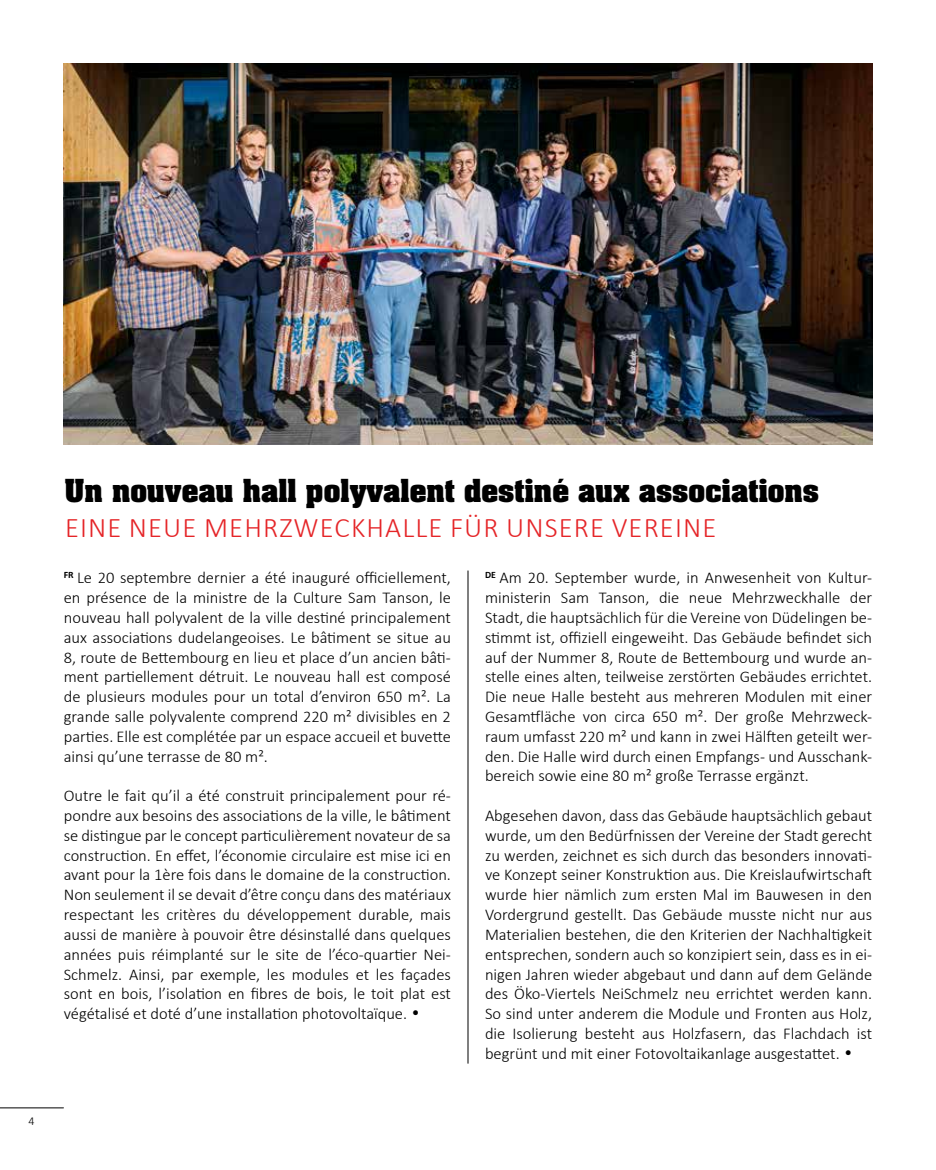
<style>
.page{position:relative;width:936px;height:1170px;background:#fff}
.page>*{position:absolute;margin:0;border:0;box-sizing:border-box;transform-origin:0 0}
.t1{font:300 28.5px "Calibri";letter-spacing:.04em;color:#e52528}
.t2{font:700 27px "Aachen Std";color:#000}
.t3{font:300 16.5px/19.8px "Calibri";color:#000;text-align:justify}
.t4{font:300 12px "Calibri";color:#000}
.s1{font-family:"Square 721 BT";font-weight:700;font-stretch:condensed}
</style>
<div class="page">
<hr style="left:0;top:1107px;width:63px;height:1px;background:#000">
<hr style="left:467px;top:571px;width:1px;height:492px;background:#000">
<img style="left:64px;top:64px;width:808px;height:381px">
<p class="t4" style="left:29px;top:1113px;width:8px">4</p>
<h2 class="t2" style="left:64px;top:471px;width:756px">Un nouveau hall polyvalent destiné aux associations</h2>
<h1 class="t1" style="left:65px;top:509px;width:652px">EINE NEUE MEHRZWECKHALLE FÜR UNSERE VEREINE</h1>
<p class="t3" style="left:485px;top:567px;width:388px"><sup>DE</sup> Am 20. September wurde, in Anwesenheit von Kultur&shy;ministerin Sam Tanson, die neue Mehrzweckhalle der Stadt, die hauptsächlich für die Vereine von Düdelingen be&shy;stimmt ist, offiziell eingeweiht. Das Gebäude befindet sich auf der Nummer 8, Route de Bettembourg und wurde an&shy;stelle eines alten, teilweise zerstörten Gebäudes errichtet.<br>Die neue Halle besteht aus mehreren Modulen mit einer Gesamtfläche von circa 650 m². Der große Mehrzweck&shy;raum umfasst 220 m² und kann in zwei Hälften geteilt wer&shy;den. Die Halle wird durch einen Empfangs- und Ausschank&shy;bereich sowie eine 80 m² große Terrasse ergänzt.</p>
<p class="t3" style="left:485px;top:805px;width:388px">Abgesehen davon, dass das Gebäude hauptsächlich gebaut wurde, um den Bedürfnissen der Vereine der Stadt gerecht zu werden, zeichnet es sich durch das besonders innovati&shy;ve Konzept seiner Konstruktion aus. Die Kreislaufwirtschaft wurde hier nämlich zum ersten Mal im Bauwesen in den Vordergrund gestellt. Das Gebäude musste nicht nur aus Materialien bestehen, die den Kriterien der Nachhaltigkeit entsprechen, sondern auch so konzipiert sein, dass es in ei&shy;nigen Jahren wieder abgebaut und dann auf dem Gelände des Öko-Viertels NeiSchmelz neu errichtet werden kann.<br>So sind unter anderem die Module und Fronten aus Holz, die Isolierung besteht aus Holzfasern, das Flachdach ist begrünt und mit einer Fotovoltaikanlage ausgestattet. <span class="s1">•</span></p>
<p class="t3" style="left:64px;top:567px;width:388px"><sup>FR</sup> Le 20 septembre dernier a été inauguré officiellement, en présence de la ministre de la Culture Sam Tanson, le nouveau hall polyvalent de la ville destiné principalement aux associations dudelangeoises. Le bâtiment se situe au 8, route de Bettembourg en lieu et place d’un ancien bâti&shy;ment partiellement détruit. Le nouveau hall est composé de plusieurs modules pour un total d’environ 650 m². La grande salle polyvalente comprend 220 m² divisibles en 2 parties. Elle est complétée par un espace accueil et buvette ainsi qu’une terrasse de 80 m².</p>
<p class="t3" style="left:64px;top:785px;width:388px">Outre le fait qu’il a été construit principalement pour ré&shy;pondre aux besoins des associations de la ville, le bâtiment se distingue par le concept particulièrement novateur de sa construction. En effet, l’économie circulaire est mise ici en avant pour la 1ère fois dans le domaine de la construction.<br>Non seulement il se devait d’être conçu dans des matériaux respectant les critères du développement durable, mais aussi de manière à pouvoir être désinstallé dans quelques années puis réimplanté sur le site de l’éco-quartier Nei-Schmelz. Ainsi, par exemple, les modules et les façades sont en bois, l’isolation en fibres de bois, le toit plat est végétalisé et doté d’une installation photovoltaïque. <span class="s1">•</span></p>
</div>
